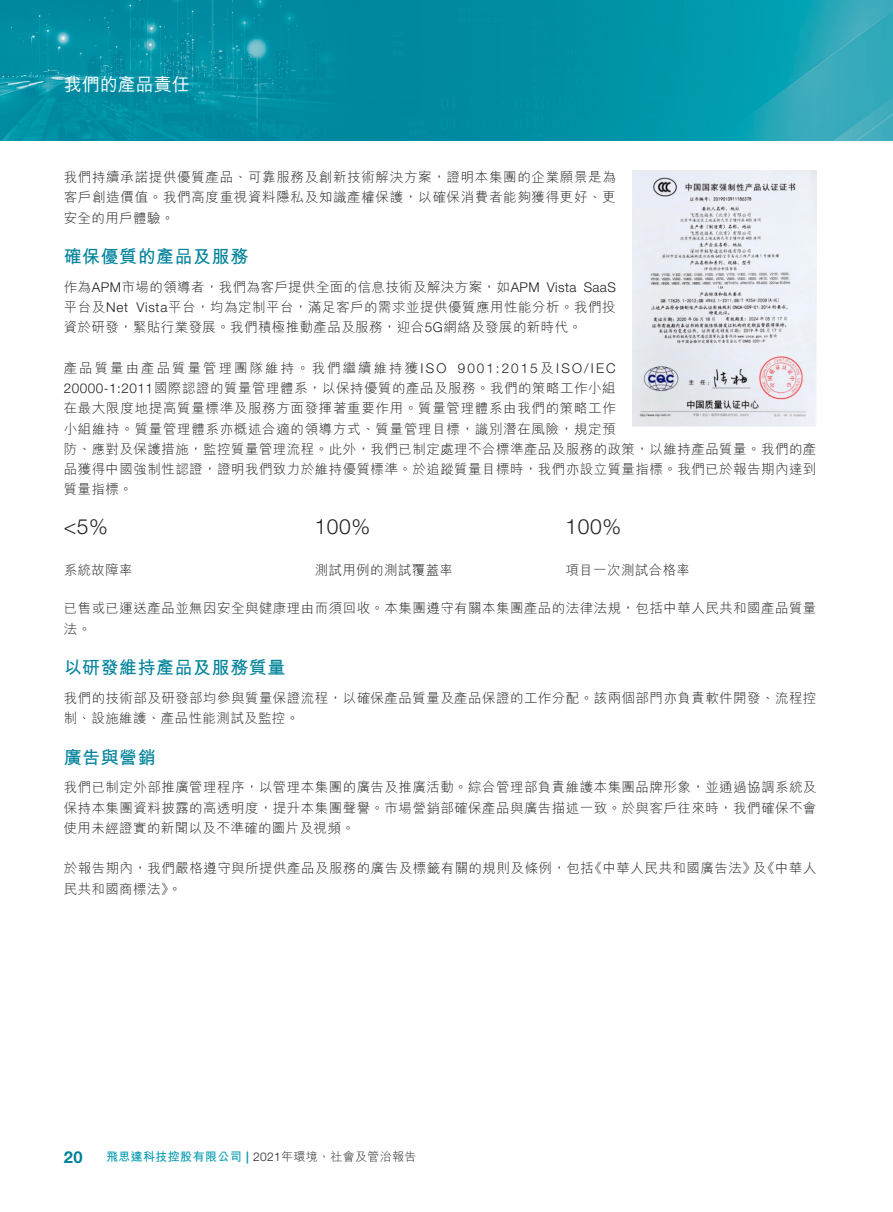
<style>
.page{position:relative;width:893px;height:1212px;background:#fff}
.page>*{position:absolute;margin:0;border:0;box-sizing:border-box;transform-origin:0 0}
.t1{font:300 21px "Helvetica Neue LT Std";letter-spacing:.03em;color:#231f20}
.t2{font:700 18px "M Hei HK";letter-spacing:.03em;color:#00829b}
.t3{font:500 18px "M Hei HK";color:#fff}
.t4{font:700 16.5px "Helvetica Neue LT Std";color:#00829b}
.t5{font:300 13.5px/20.2px "M Hei HK";letter-spacing:.035em;color:#231f20}
.t6{font:700 12px "M Hei HK";letter-spacing:.03em;color:#009baf}
.s1{font-family:"Helvetica Neue LT Std"}
.s2{font-family:"Helvetica Neue LT Std";font-weight:300;color:#231f20}
.s3{font-weight:300;color:#231f20}
</style>
<div class="page">
<img style="left:0;top:0;width:893px;height:140px">
<img style="left:633px;top:170px;width:183px;height:257px">
<h2 class="t3" style="left:64px;top:72px;width:127px">我們的產品責任</h2>
<p class="t5" style="left:64px;top:167px;width:554px;text-align:justify">我們持續承諾提供優質產品、可靠服務及創新技術解決方案，證明本集團的企業願景是為客戶創造價值。我們高度重視資料隱私及知識產權保護，以確保消費者能夠獲得更好、更安全的用戶體驗。</p>
<h2 class="t2" style="left:64px;top:243px;width:186px">確保優質的產品及服務</h2>
<p class="t5" style="left:64px;top:277px;width:554px;text-align:justify">作為<span class="s1">APM</span>市場的領導者，我們為客戶提供全面的信息技術及解決方案，如<span class="s1">APM Vista SaaS</span>平台及<span class="s1">Net Vista</span>平台，均為定制平台，滿足客戶的需求並提供優質應用性能分析。我們投資於研發，緊貼行業發展。我們積極推動產品及服務，迎合<span class="s1">5G</span>網絡及發展的新時代。</p>
<p class="t5" style="left:64px;top:358px;width:754px">產品質量由產品質量管理團隊維持。我們繼續維持獲<span class="s1">ISO 9001:2015</span>及<span class="s1">ISO/IEC<br>20000-1:2011</span>國際認證的質量管理體系，以保持優質的產品及服務。我們的策略工作小組<br>在最大限度地提高質量標準及服務方面發揮著重要作用。質量管理體系由我們的策略工作<br>小組維持。質量管理體系亦概述合適的領導方式、質量管理目標，識別潛在風險，規定預<br>防、應對及保護措施，監控質量管理流程。此外，我們已制定處理不合標準產品及服務的政策，以維持產品質量。我們的產品獲得中國強制性認證，證明我們致力於維持優質標準。於追蹤質量目標時，我們亦設立質量指標。我們已於報告期內達到質量指標。</p>
<h1 class="t1" style="left:64px;top:514px;width:46px">&lt;5%</h1>
<p class="t5" style="left:64px;top:559px;width:71px">系統故障率</p>
<h1 class="t1" style="left:566px;top:514px;width:57px">100%</h1>
<p class="t5" style="left:566px;top:559px;width:126px">項目一次測試合格率</p>
<p class="t5" style="left:64px;top:598px;width:754px">已售或已運送產品並無因安全與健康理由而須回收。本集團遵守有關本集團產品的法律法規，包括中華人民共和國產品質量法。</p>
<h2 class="t2" style="left:64px;top:654px;width:223px">以研發維持產品及服務質量</h2>
<p class="t5" style="left:64px;top:687px;width:754px">我們的技術部及研發部均參與質量保證流程，以確保產品質量及產品保證的工作分配。該兩個部門亦負責軟件開發、流程控制、設施維護、產品性能測試及監控。</p>
<h2 class="t2" style="left:64px;top:744px;width:94px">廣告與營銷</h2>
<p class="t5" style="left:64px;top:777px;width:754px;text-align:justify">我們已制定外部推廣管理程序，以管理本集團的廣告及推廣活動。綜合管理部負責維護本集團品牌形象，並通過協調系統及保持本集團資料披露的高透明度，提升本集團聲譽。市場營銷部確保產品與廣告描述一致。於與客戶往來時，我們確保不會使用未經證實的新聞以及不準確的圖片及視頻。</p>
<p class="t5" style="left:64px;top:858px;width:754px">於報告期內，我們嚴格遵守與所提供產品及服務的廣告及標籤有關的規則及條例，包括《中華人民共和國廣告法》及《中華人民共和國商標法》。</p>
<h1 class="t1" style="left:315px;top:514px;width:57px">100%</h1>
<p class="t5" style="left:315px;top:559px;width:140px">測試用例的測試覆蓋率</p>
<p class="t4" style="left:64px;top:1147px;width:20px">20</p>
<p class="t6" style="left:106px;top:1148px;width:312px">飛思達科技控股有限公司 <span class="s1">|</span> <span class="s2">2021</span><span class="s3">年環境、社會及管治報告</span></p>
</div>
